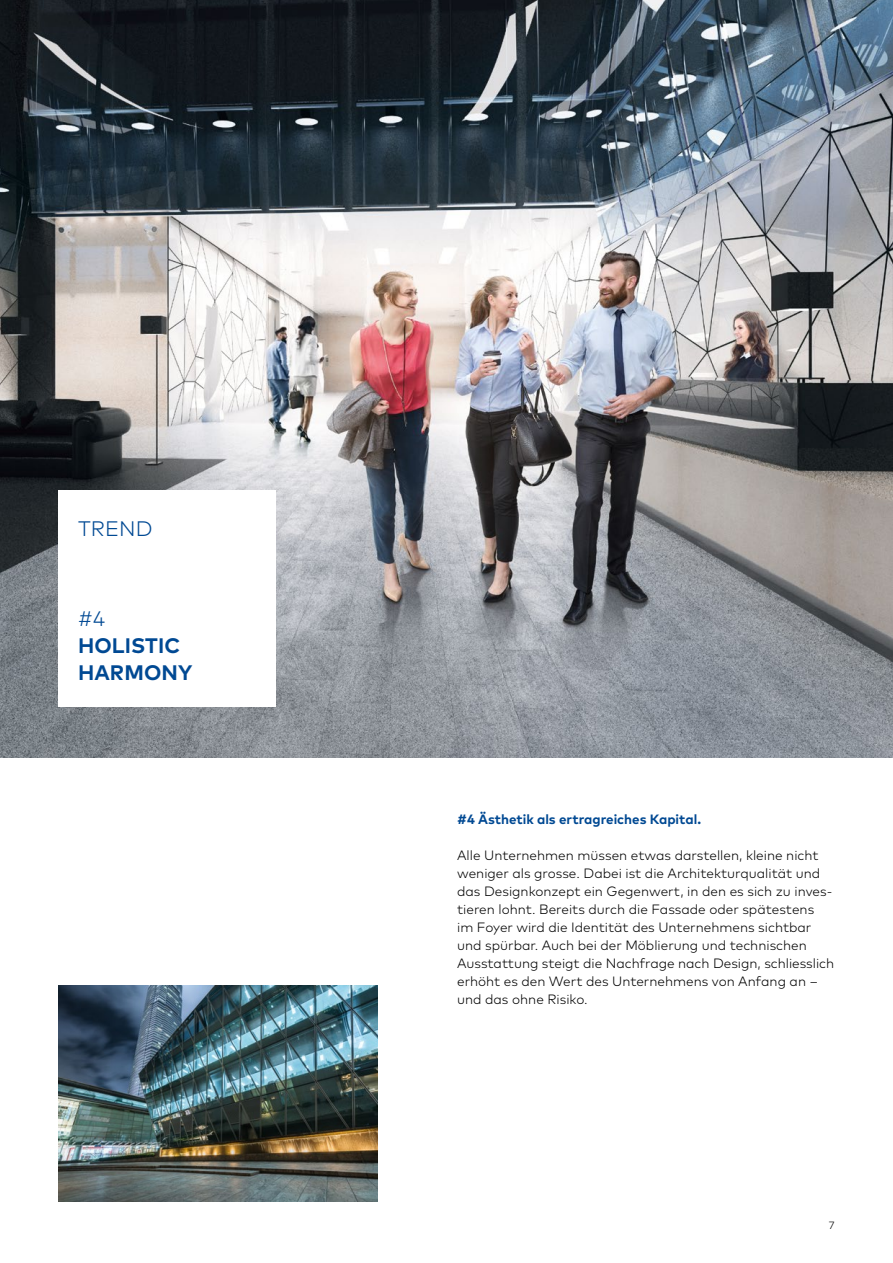
<style>
.page{position:relative;width:893px;height:1263px;background:#fff}
.page>*{position:absolute;margin:0;border:0;box-sizing:border-box;transform-origin:0 0}
.t1{font:700 21px/27px "Mark Pro";letter-spacing:.005em;color:#004993}
.t2{font:300 21px "Mark Pro";letter-spacing:.005em;color:#004993}
.t3{font:300 13.5px/18px "Mark Pro";color:#000}
.t4{font:700 13.5px "Mark Pro";color:#004993}
.t5{font:300 10.5px "Mark Pro";color:#000}
</style>
<div class="page">
<img style="left:58px;top:985px;width:319px;height:217px">
<img style="left:0;top:0;width:893px;height:758px">
<div style="left:58px;top:490px;width:218px;height:216px;background:#fff"></div>
<h1 class="t2" style="left:78px;top:512px;width:76px">TREND</h1>
<h1 class="t2" style="left:78px;top:602px;width:29px">#4</h1>
<h1 class="t1" style="left:78px;top:630px;width:116px">HOLISTIC<br>HARMONY</h1>
<p class="t4" style="left:457px;top:808px;width:245px">#4 Ästhetik als ertragreiches Kapital.</p>
<p class="t3" style="left:457px;top:845px;width:379px">Alle Unternehmen müssen etwas darstellen, kleine nicht weniger als grosse. Dabei ist die Architekturqualität und das Designkonzept ein Gegenwert, in den es sich zu inves&shy;tieren lohnt. Bereits durch die Fassade oder spätestens<br>im Foyer wird die Identität des Unternehmens sichtbar und spürbar. Auch bei der Möblierung und technischen Ausstattung steigt die Nachfrage nach Design, schliesslich erhöht es den Wert des Unternehmens von Anfang an – und das ohne Risiko.</p>
<p class="t5" style="left:829px;top:1217px;width:7px">7</p>
</div>
